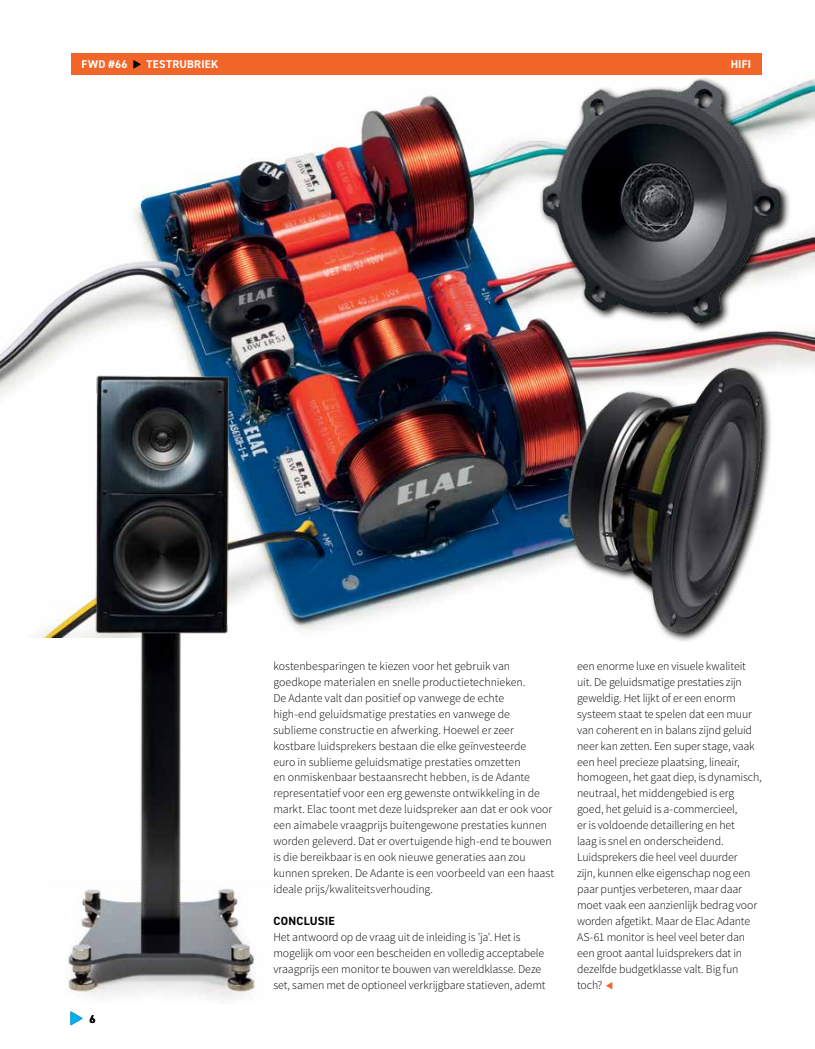
<style>
.page{position:relative;width:815px;height:1049px;background:#fff}
.page>*{position:absolute;margin:0;border:0;box-sizing:border-box;transform-origin:0 0}
.t1{font:300 11.88px/16px "Source Sans Pro";letter-spacing:-.005em;color:#000}
.t2{font:700 11.88px "DIN2014";letter-spacing:.02em;color:#000}
.t3{font:700 11.25px "DIN2014";letter-spacing:.02em;color:#fff}
.t4{font:700 11.25px "DIN2014";color:#000}
</style>
<div class="page">
<img style="left:0;top:74px;width:815px;height:564px">
<div style="left:71px;top:53px;width:436px;height:21px;background:#f26529"></div>
<svg style="left:133px;top:60px;width:8px;height:9px"></svg>
<svg style="left:70px;top:1011px;width:13px;height:14px"></svg>
<div style="left:403px;top:53px;width:359px;height:21px;background:#f26529"></div>
<img style="left:47px;top:359px;width:231px;height:640px">
<img style="left:552px;top:351px;width:232px;height:290px">
<img style="left:533px;top:74px;width:256px;height:262px">
<p class="t3" style="left:82px;top:57px;width:48px">FWD #66</p>
<p class="t3" style="left:146px;top:57px;width:8px">TESTR</p>
<p class="t3" style="left:180px;top:57px;width:15px">UBRIEK</p>
<p class="t3" style="left:146px;top:57px;width:8px">T</p>
<p class="t3" style="left:731px;top:57px;width:22px">HIFI</p>
<p class="t4" style="left:90px;top:1011px;width:8px">6</p>
<p class="t1" style="left:273px;top:658px;width:282px">kostenbesparingen te kiezen voor het gebruik van goedkope materialen en snelle productietechnieken.<br>De Adante valt dan positief op vanwege de echte<br>high-end geluidsmatige prestaties en vanwege de sublieme constructie en afwerking. Hoewel er zeer kostbare luidsprekers bestaan die elke geïnvesteerde<br>euro in sublieme geluidsmatige prestaties omzetten<br>en onmiskenbaar bestaansrecht hebben, is de Adante representatief voor een erg gewenste ontwikkeling in de markt. Elac toont met deze luidspreker aan dat er ook voor een aimabele vraagprijs buitengewone prestaties kunnen worden geleverd. Dat er overtuigende high-end te bouwen is die bereikbaar is en ook nieuwe generaties aan zou kunnen spreken. De Adante is een voorbeeld van een haast ideale prijs/kwaliteitsverhouding.</p>
<p class="t2" style="left:273px;top:913px;width:63px">CONCLUSIE</p>
<p class="t1" style="left:273px;top:929px;width:274px">Het antwoord op de vraag uit de inleiding is 'ja'. Het is mogelijk om voor een bescheiden en volledig acceptabele vraagprijs een monitor te bouwen van wereldklasse. Deze set, samen met de optioneel verkrijgbare statieven, ademt</p>
<p class="t1" style="left:577px;top:658px;width:186px">een enorme luxe en visuele kwaliteit uit. De geluidsmatige prestaties zijn geweldig. Het lijkt of er een enorm systeem staat te spelen dat een muur van coherent en in balans zijnd geluid neer kan zetten. Een super stage, vaak een heel precieze plaatsing, lineair, homogeen, het gaat diep, is dynamisch, neutraal, het middengebied is erg goed, het geluid is a-commercieel,<br>er is voldoende detaillering en het<br>laag is snel en onderscheidend.<br>Luidsprekers die heel veel duurder<br>zijn, kunnen elke eigenschap nog een paar puntjes verbeteren, maar daar moet vaak een aanzienlijk bedrag voor worden afgetikt. Maar de Elac Adante AS-61 monitor is heel veel beter dan een groot aantal luidsprekers dat in dezelfde budgetklasse valt. Big fun toch?</p>
</div>
